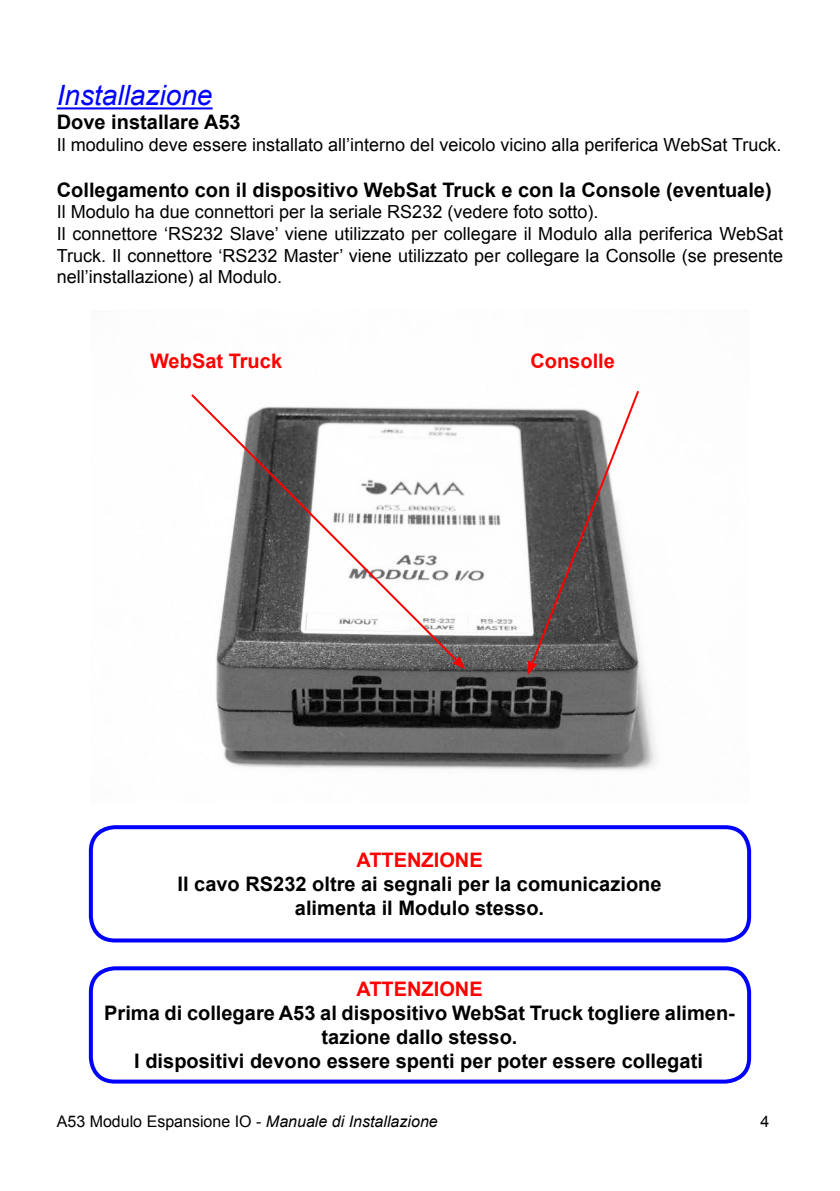
<style>
.page{position:relative;width:840px;height:1191px;background:#fff}
.page>*{position:absolute;margin:0;border:0;box-sizing:border-box;transform-origin:0 0}
.Titolo{font:italic 28px "Arial";color:#00f}
.Base{font:700 20px/24px "Arial";color:#000;text-align:center}
.t1{font:700 20px "Arial";color:#f00}
.Sottotitolo{font:700 20px "Arial";color:#000}
.Base-2{font:18px/21.6px "Arial";color:#000;text-align:justify}
.t2{font:16px "Arial";color:#000}
.s1{color:#f00}
.s2{font-style:italic}
</style>
<div class="page">
<hr style="left:57px;top:107px;width:155px;height:2px;background:#00f">
<img style="left:216px;top:408px;width:441px;height:363px">
<svg style="left:191px;top:394px;width:269px;height:270px"></svg>
<svg style="left:451px;top:655px;width:14px;height:14px"></svg>
<svg style="left:527px;top:391px;width:113px;height:284px"></svg>
<div style="left:89px;top:825px;width:661px;height:117px;border:4px solid #00f;border-radius:24px"></div>
<div style="left:89px;top:966px;width:661px;height:117px;border:4px solid #00f;border-radius:24px"></div>
<p class="Titolo" style="left:57px;top:77px;width:157px">Installazione</p>
<p class="Sottotitolo" style="left:57px;top:109px;width:185px">Dove installare A53</p>
<p class="Base-2" style="left:57px;top:134px;width:726px">Il modulino deve essere installato all’interno del veicolo vicino alla periferica WebSat Truck.</p>
<p class="Base" style="left:57px;top:178px;width:716px">Collegamento con il dispositivo WebSat Truck e con la Console (eventuale)</p>
<p class="Base-2" style="left:57px;top:201px;width:543px">Il Modulo ha due connettori per la seriale RS232 (vedere foto sotto).</p>
<p class="Base-2" style="left:57px;top:223px;width:727px">Il connettore ‘RS232 Slave’ viene utilizzato per collegare il Modulo alla periferica WebSat Truck. Il connettore ‘RS232 Master’ viene utilizzato per collegare la Consolle (se presente nell’installazione) al Modulo.</p>
<p class="t1" style="left:150px;top:347px;width:133px">WebSat Truck</p>
<p class="t1" style="left:530px;top:347px;width:86px">Consolle</p>
<p class="Base" style="left:177px;top:848px;width:485px"><span class="s1">ATTENZIONE<br></span>Il cavo RS232 oltre ai segnali per la comunicazione alimenta il Modulo stesso.</p>
<p class="Base" style="left:104px;top:977px;width:632px"><span class="s1">ATTENZIONE<br></span>Prima di collegare A53 al dispositivo WebSat Truck togliere alimen&shy;tazione dallo stesso.<br>I dispositivi devono essere spenti per poter essere collegati</p>
<p class="t2" style="left:57px;top:1110px;width:382px">A53 Modulo Espansione IO - <span class="s2">Manuale di Installazione</span></p>
<p class="t2" style="left:760px;top:1110px;width:10px">4</p>
</div>
